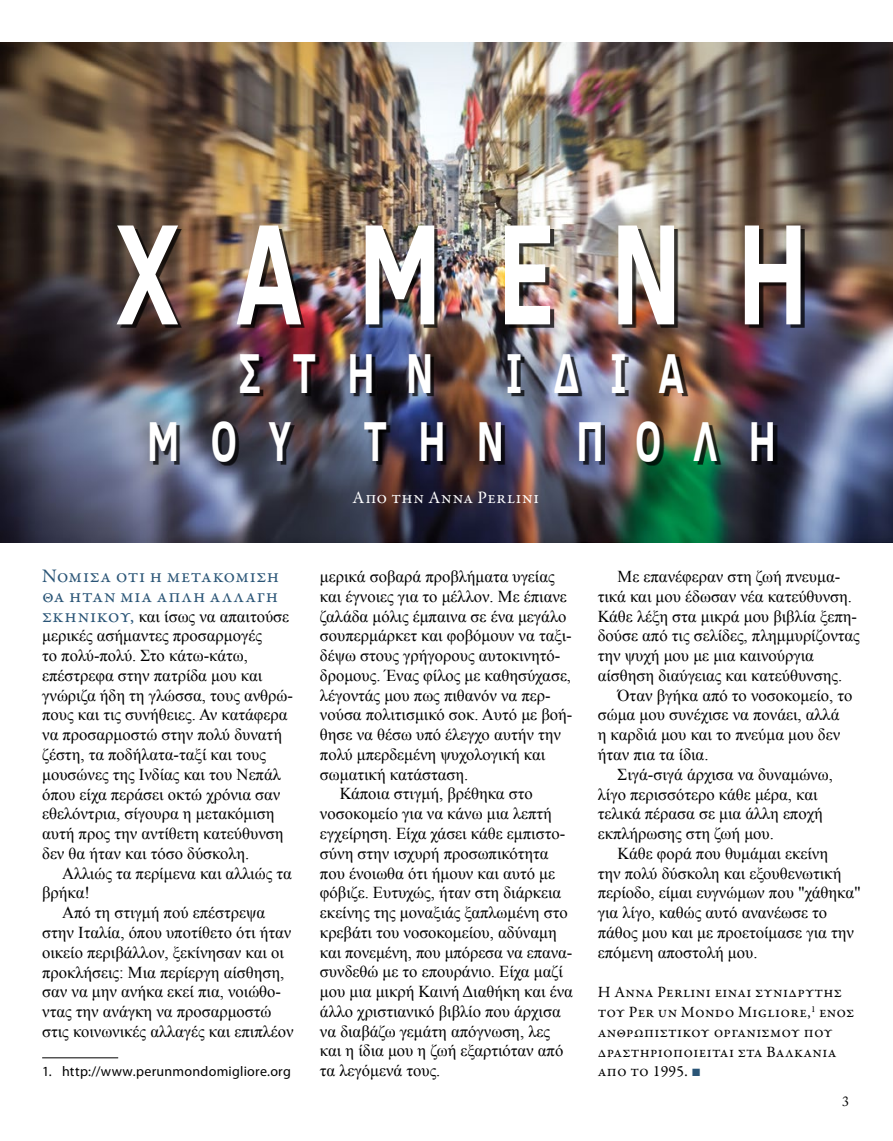
<style>
.page{position:relative;width:893px;height:1141px;background:#fff}
.page>*{position:absolute;margin:0;border:0;box-sizing:border-box;transform-origin:0 0}
.t1{font:700 146.3px "Clear Sans";color:#fff;scale:.7 1}
.t2{font:700 57.75px "Clear Sans";letter-spacing:.8em;color:#fff;scale:.68 1}
.t3{font:19.25px/19.8px "Garamond Premr Pro";letter-spacing:.03em;color:#2a5577}
.t4{font:17.5px "Garamond Premr Pro";letter-spacing:.045em;color:#fff}
.t5{font:16.62px/19.8px "Times New Roman";color:#000}
.t6{font:15.75px/19.8px "Garamond Premr Pro";letter-spacing:.02em;color:#000}
.t7{font:14px "Myriad Pro";letter-spacing:.02em;color:#000}
.t8{font:14px "Adobe Caslon Pro";color:#000}
.s1{font-family:"Garamond Premr Pro";font-size:19.25px;color:#2a5577}
.s2{font-family:"Arial";color:#2a5577}
</style>
<div class="page">
<img style="left:0;top:42px;width:893px;height:500px">
<div style="left:120px;top:229px;width:684px;height:236px;background:#000;opacity:.75"></div>
<hr style="left:42px;top:1057px;width:76px;height:1px;background:#000">
<h1 class="t1" style="left:115px;top:167px;width:991px">Χ Α Μ Ε Ν Η</h1>
<h2 class="t2" style="left:239px;top:330px;width:287px">ΣΤΗΝ</h2>
<h2 class="t2" style="left:506px;top:330px;width:264px">ΙΔΙΑ</h2>
<h2 class="t2" style="left:147px;top:399px;width:213px">ΜΟΥ</h2>
<h2 class="t2" style="left:364px;top:399px;width:208px">ΤΗΝ</h2>
<h2 class="t2" style="left:576px;top:399px;width:295px">ΠΟΛΗ</h2>
<p class="t4" style="left:353px;top:487px;width:188px">Απο την Anna Perlini</p>
<p class="t3" style="left:42px;top:567px;width:239px">Νόμισα ότι η μετακόμιση θα ήταν μια απλή αλλαγή</p>
<p class="t5" style="left:42px;top:606px;width:252px"><span class="s1">σκηνικού,</span> και ίσως να απαιτούσε μερικές ασήμαντες προσαρμογές<br>το πολύ-πολύ. Στο κάτω-κάτω, επέστρεφα στην πατρίδα μου και γνώριζα ήδη τη γλώσσα, τους ανθρώ&shy;πους και τις συνήθειες. Αν κατάφερα να προσαρμοστώ στην πολύ δυνατή ζέστη, τα ποδήλατα-ταξί και τους μουσώνες της Ινδίας και του Νεπάλ όπου είχα περάσει οκτώ χρόνια σαν εθελόντρια, σίγουρα η μετακόμιση αυτή προς την αντίθετη κατεύθυνση δεν θα ήταν και τόσο δύσκολη.</p>
<p class="t5" style="left:62px;top:863px;width:231px">Αλλιώς τα περίμενα και αλλιώς τα</p>
<p class="t5" style="left:42px;top:883px;width:49px">βρήκα!</p>
<p class="t5" style="left:62px;top:902px;width:205px">Από τη στιγμή πού επέστρεψα</p>
<p class="t5" style="left:42px;top:922px;width:251px">στην Ιταλία, όπου υποτίθετο ότι ήταν</p>
<p class="t5" style="left:42px;top:942px;width:243px">οικείο περιβάλλον, ξεκίνησαν και οι</p>
<p class="t5" style="left:42px;top:962px;width:244px">προκλήσεις: Μια περίεργη αίσθηση,</p>
<p class="t5" style="left:42px;top:982px;width:240px">σαν να μην ανήκα εκεί πια, νοιώθο-</p>
<p class="t5" style="left:42px;top:1001px;width:231px">ντας την ανάγκη να προσαρμοστώ</p>
<p class="t5" style="left:42px;top:1021px;width:253px">στις κοινωνικές αλλαγές και επιπλέον</p>
<p class="t5" style="left:320px;top:566px;width:236px">μερικά σοβαρά προβλήματα υγείας</p>
<p class="t5" style="left:320px;top:586px;width:248px">και έγνοιες για το μέλλον. Με έπιανε</p>
<p class="t5" style="left:320px;top:606px;width:248px">ζαλάδα μόλις έμπαινα σε ένα μεγάλο</p>
<p class="t5" style="left:320px;top:626px;width:253px">σουπερμάρκετ και φοβόμουν να ταξι-</p>
<p class="t5" style="left:320px;top:645px;width:242px">δέψω στους γρήγορους αυτοκινητό-</p>
<p class="t5" style="left:320px;top:665px;width:253px">δρομους. Ένας φίλος με καθησύχασε,</p>
<p class="t5" style="left:320px;top:685px;width:232px">λέγοντάς μου πως πιθανόν να περ-</p>
<p class="t5" style="left:320px;top:705px;width:254px">νούσα πολιτισμικό σοκ. Αυτό με βοή-</p>
<p class="t5" style="left:320px;top:724px;width:242px">θησε να θέσω υπό έλεγχο αυτήν την</p>
<p class="t5" style="left:320px;top:744px;width:227px">πολύ μπερδεμένη ψυχολογική και</p>
<p class="t5" style="left:320px;top:764px;width:150px">σωματική κατάσταση.</p>
<p class="t5" style="left:340px;top:784px;width:194px">Κάποια στιγμή, βρέθηκα στο</p>
<p class="t5" style="left:320px;top:803px;width:233px">νοσοκομείο για να κάνω μια λεπτή</p>
<p class="t5" style="left:320px;top:823px;width:247px">εγχείρηση. Είχα χάσει κάθε εμπιστο-</p>
<p class="t5" style="left:320px;top:843px;width:230px">σύνη στην ισχυρή προσωπικότητα</p>
<p class="t5" style="left:320px;top:863px;width:237px">που ένοιωθα ότι ήμουν και αυτό με</p>
<p class="t5" style="left:320px;top:883px;width:243px">φόβιζε. Ευτυχώς, ήταν στη διάρκεια</p>
<p class="t5" style="left:320px;top:902px;width:249px">εκείνης της μοναξιάς ξαπλωμένη στο</p>
<p class="t5" style="left:320px;top:922px;width:238px">κρεβάτι του νοσοκομείου, αδύναμη</p>
<p class="t5" style="left:320px;top:942px;width:254px">και πονεμένη, που μπόρεσα να επανα-</p>
<p class="t5" style="left:320px;top:962px;width:244px">συνδεθώ με το επουράνιο. Είχα μαζί</p>
<p class="t5" style="left:320px;top:981px;width:254px">μου μια μικρή Καινή Διαθήκη και ένα</p>
<p class="t5" style="left:320px;top:1001px;width:242px">άλλο χριστιανικό βιβλίο που άρχισα</p>
<p class="t5" style="left:320px;top:1021px;width:231px">να διαβάζω γεμάτη απόγνωση, λες</p>
<p class="t5" style="left:320px;top:1041px;width:245px">και η ίδια μου η ζωή εξαρτιόταν από</p>
<p class="t7" style="left:42px;top:1063px;width:250px">1. http://www.perunmondomigliore.org</p>
<p class="t5" style="left:320px;top:1060px;width:122px">τα λεγόμενά τους.</p>
<p class="t5" style="left:598px;top:566px;width:264px;text-indent:20px">Με επανέφεραν στη ζωή πνευμα&shy;τικά και μου έδωσαν νέα κατεύθυνση.<br>Κάθε λέξη στα μικρά μου βιβλία ξεπη&shy;δούσε από τις σελίδες, πλημμυρίζοντας την ψυχή μου με μια καινούργια αίσθηση διαύγειας και κατεύθυνσης.</p>
<p class="t5" style="left:598px;top:685px;width:256px;text-indent:20px">Όταν βγήκα από το νοσοκομείο, το σώμα μου συνέχισε να πονάει, αλλά<br>η καρδιά μου και το πνεύμα μου δεν ήταν πια τα ίδια.</p>
<p class="t5" style="left:598px;top:764px;width:237px;text-indent:20px">Σιγά-σιγά άρχισα να δυναμώνω, λίγο περισσότερο κάθε μέρα, και τελικά πέρασα σε μια άλλη εποχή εκπλήρωσης στη ζωή μου.</p>
<p class="t5" style="left:598px;top:843px;width:265px;text-indent:20px">Κάθε φορά που θυμάμαι εκείνη<br>την πολύ δύσκολη και εξουθενωτική περίοδο, είμαι ευγνώμων που "χάθηκα" για λίγο, καθώς αυτό ανανέωσε το πάθος μου και με προετοίμασε για την επόμενη αποστολή μου.</p>
<p class="t6" style="left:598px;top:983px;width:258px">Η Anna Perlini είναι συνιδρυτής του Per un Mondo Migliore,<sup>1</sup> ενός ανθρωπιστικού οργανισμού που δραστηριοποιείται στα Βαλκάνια από το 1995. <span class="s2">■</span></p>
<p class="t8" style="left:842px;top:1093px;width:8px">3</p>
</div>
